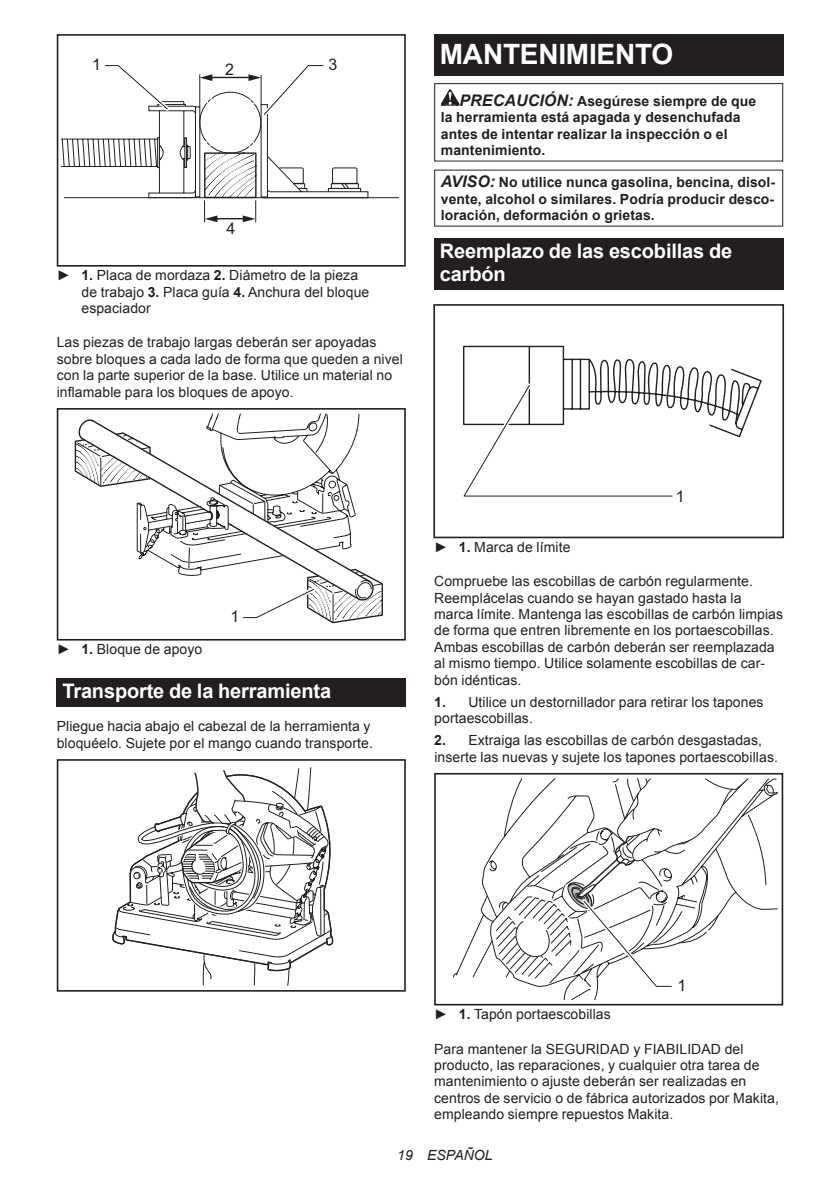
<style>
.page{position:relative;width:840px;height:1191px;background:#fff}
.page>*{position:absolute;margin:0;border:0;box-sizing:border-box;transform-origin:0 0}
.t1{font:700 28px "Arial";letter-spacing:-.01em;color:#fff}
.t2{font:700 20px/23.4px "Arial";letter-spacing:-.01em;color:#fff}
.t3{font:16px "Arial";color:#231f20}
.t4{font:14px/16.4px "Arial";letter-spacing:.005em;color:#231f20}
.t5{font:700 14px/16.4px "Arial";letter-spacing:.005em;color:#231f20}
.t6{font:italic 14px "Arial";letter-spacing:.005em;color:#231f20}
.s1{font-weight:700}
.s2{font-style:italic;font-size:16px}
</style>
<div class="page">
<div style="left:57px;top:34px;width:348px;height:233px;border:2px solid #231f20"></div>
<svg style="left:61px;top:65px;width:338px;height:157px"></svg>
<div style="left:57px;top:408px;width:348px;height:232px;border:2px solid #231f20"></div>
<svg style="left:74px;top:413px;width:309px;height:211px"></svg>
<div style="left:57px;top:678px;width:348px;height:28px;background:#231f20"></div>
<svg style="left:112px;top:767px;width:222px;height:219px"></svg>
<div style="left:57px;top:759px;width:348px;height:232px;border:2px solid #231f20"></div>
<div style="left:434px;top:34px;width:348px;height:41px;background:#231f20"></div>
<svg style="left:440px;top:89px;width:19px;height:17px"></svg>
<div style="left:434px;top:83px;width:348px;height:79px;border:1px solid #231f20"></div>
<div style="left:434px;top:238px;width:348px;height:52px;background:#231f20"></div>
<div style="left:433px;top:304px;width:350px;height:234px;border:2px solid #231f20"></div>
<svg style="left:462px;top:304px;width:300px;height:134px"></svg>
<svg style="left:462px;top:380px;width:210px;height:117px"></svg>
<div style="left:434px;top:773px;width:348px;height:232px;border:2px solid #231f20"></div>
<svg style="left:453px;top:775px;width:324px;height:215px"></svg>
<p class="t3" style="left:92px;top:54px;width:10px">1</p>
<p class="t3" style="left:225px;top:59px;width:10px">2</p>
<p class="t3" style="left:328px;top:54px;width:10px">3</p>
<p class="t3" style="left:226px;top:218px;width:10px">4</p>
<p class="t4" style="left:81px;top:267px;width:289px;text-indent:-25px">► <span class="s1">1.</span> Placa de mordaza <span class="s1">2.</span> Diámetro de la pieza de trabajo <span class="s1">3.</span> Placa guía <span class="s1">4.</span> Anchura del bloque espaciador</p>
<p class="t4" style="left:57px;top:334px;width:347px">Las piezas de trabajo largas deberán ser apoyadas sobre bloques a cada lado de forma que queden a nivel con la parte superior de la base. Utilice un material no inflamable para los bloques de apoyo.</p>
<h1 class="t1" style="left:439px;top:35px;width:235px">MANTENIMIENTO</h1>
<p class="t5" style="left:440px;top:93px;width:316px;text-indent:19px"><span class="s2">PRECAUCIÓN:</span> Asegúrese siempre de que la herramienta está apagada y desenchufada antes de intentar realizar la inspección o el mantenimiento.</p>
<p class="t5" style="left:440px;top:174px;width:335px;text-align:justify"><span class="s2">AVISO:</span> No utilice nunca gasolina, bencina, disol&shy;vente, alcohol o similares. Podría producir desco&shy;loración, deformación o grietas.</p>
<h2 class="t2" style="left:439px;top:240px;width:294px">Reemplazo de las escobillas de carbón</h2>
<p class="t3" style="left:230px;top:606px;width:10px">1</p>
<p class="t4" style="left:57px;top:641px;width:147px">► <span class="s1">1.</span> Bloque de apoyo</p>
<h2 class="t2" style="left:62px;top:680px;width:270px">Transporte de la herramienta</h2>
<p class="t4" style="left:57px;top:718px;width:317px">Pliegue hacia abajo el cabezal de la herramienta y bloquéelo. Sujete por el mango cuando transporte.</p>
<p class="t3" style="left:675px;top:486px;width:10px">1</p>
<p class="t4" style="left:434px;top:539px;width:138px">► <span class="s1">1.</span> Marca de límite</p>
<p class="t4" style="left:434px;top:573px;width:350px">Compruebe las escobillas de carbón regularmente.<br>Reemplácelas cuando se hayan gastado hasta la marca límite. Mantenga las escobillas de carbón limpias de forma que entren libremente en los portaescobillas.<br>Ambas escobillas de carbón deberán ser reemplazada al mismo tiempo. Utilice solamente escobillas de car&shy;bón idénticas.</p>
<p class="t4" style="left:434px;top:693px;width:330px"><span class="s1">1.</span> Utilice un destornillador para retirar los tapones portaescobillas.</p>
<p class="t4" style="left:434px;top:732px;width:345px"><span class="s1">2.</span> Extraiga las escobillas de carbón desgastadas, inserte las nuevas y sujete los tapones portaescobillas.</p>
<p class="t3" style="left:677px;top:975px;width:10px">1</p>
<p class="t4" style="left:434px;top:1006px;width:178px">► <span class="s1">1.</span> Tapón portaescobillas</p>
<p class="t4" style="left:434px;top:1040px;width:346px">Para mantener la SEGURIDAD y FIABILIDAD del producto, las reparaciones, y cualquier otra tarea de mantenimiento o ajuste deberán ser realizadas en centros de servicio o de fábrica autorizados por Makita, empleando siempre repuestos Makita.</p>
<p class="t6" style="left:397px;top:1146px;width:97px">19 ESPAÑOL</p>
</div>
